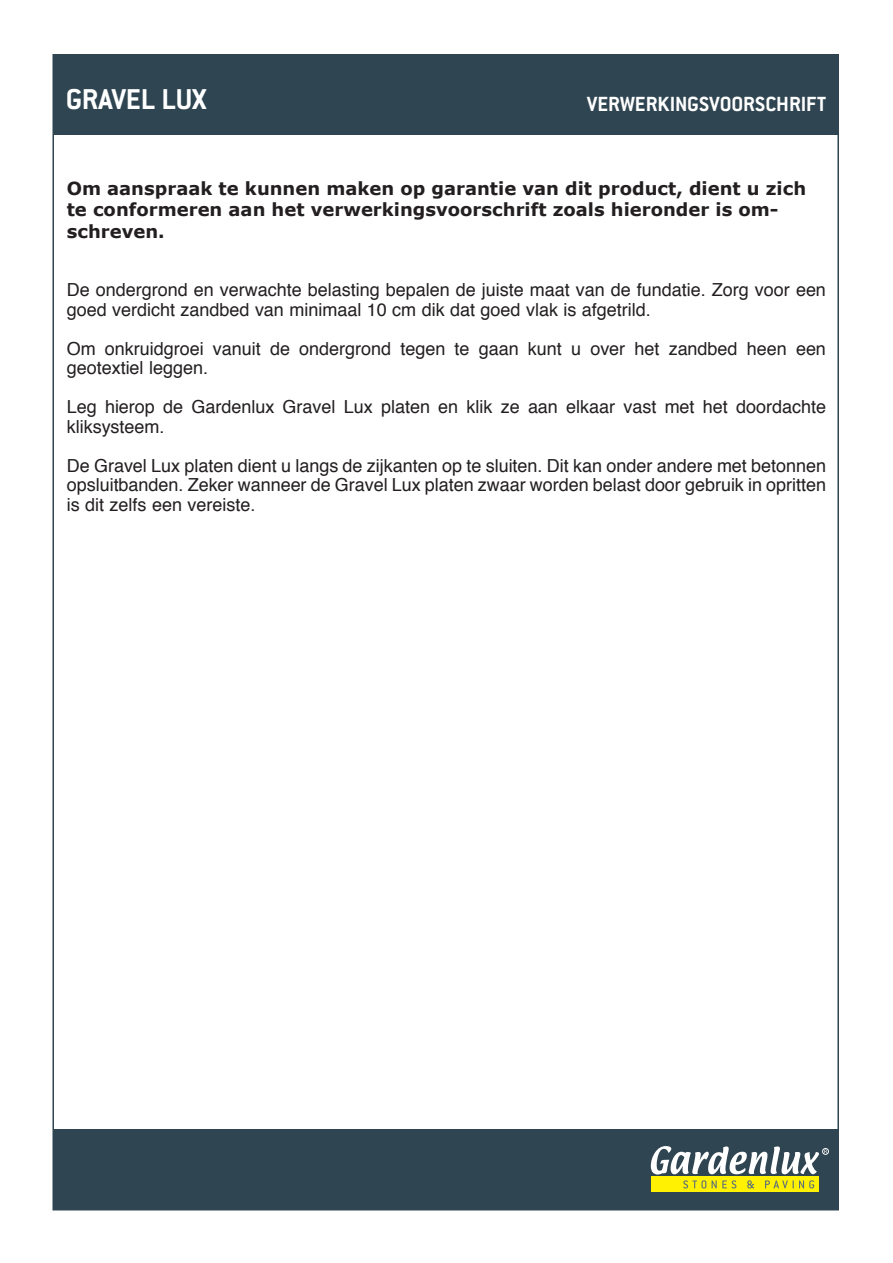
<style>
.page{position:relative;width:893px;height:1263px;background:#fff}
.page>*{position:absolute;margin:0;border:0;box-sizing:border-box;transform-origin:0 0}
.Normaal{font:700 31.5px "Conduit ITC";color:#fff}
.Normaal-2{font:700 22.5px "Conduit ITC";color:#fff}
.body_tekst{font:18px/19.5px "Helvetica";color:#231f20}
.t1{font:700 18px/21.6px "Verdana";color:#231f20}
</style>
<div class="page">
<div style="left:54px;top:54px;width:785px;height:81px;background:#2f4552"></div>
<div style="left:54px;top:1129px;width:785px;height:81px;background:#2f4552"></div>
<div style="left:651px;top:1176px;width:168px;height:16px;background:#fff101"></div>
<svg style="left:683px;top:1180px;width:23px;height:8px"></svg>
<svg style="left:712px;top:1180px;width:24px;height:8px"></svg>
<svg style="left:747px;top:1180px;width:7px;height:8px"></svg>
<svg style="left:765px;top:1180px;width:49px;height:8px"></svg>
<div style="left:822px;top:1148px;width:7px;height:6px;border:1px solid #fff;border-radius:50%"></div>
<svg style="left:651px;top:1146px;width:176px;height:28px"></svg>
<p class="Normaal" style="left:66px;top:81px;width:143px">GRAVEL LUX</p>
<p class="Normaal-2" style="left:587px;top:90px;width:240px">VERWERKINGSVOORSCHRIFT</p>
<p class="t1" style="left:67px;top:177px;width:741px">Om aanspraak te kunnen maken op garantie van dit product, dient u zich te conformeren aan het verwerkingsvoorschrift zoals hieronder is om&shy;schreven.</p>
<p class="body_tekst" style="left:67px;top:280px;width:761px">De ondergrond en verwachte belasting bepalen de juiste maat van de fundatie. Zorg voor een goed verdicht zandbed van minimaal 10 cm dik dat goed vlak is afgetrild.</p>
<p class="body_tekst" style="left:67px;top:338px;width:761px">Om onkruidgroei vanuit de ondergrond tegen te gaan kunt u over het zandbed heen een geotextiel leggen.</p>
<p class="body_tekst" style="left:67px;top:397px;width:761px">Leg hierop de Gardenlux Gravel Lux platen en klik ze aan elkaar vast met het doordachte kliksysteem.</p>
<p class="body_tekst" style="left:67px;top:455px;width:761px;text-align:justify">De Gravel Lux platen dient u langs de zijkanten op te sluiten. Dit kan onder andere met betonnen opsluitbanden. Zeker wanneer de Gravel Lux platen zwaar worden belast door gebruik in opritten is dit zelfs een vereiste.</p>
</div>
